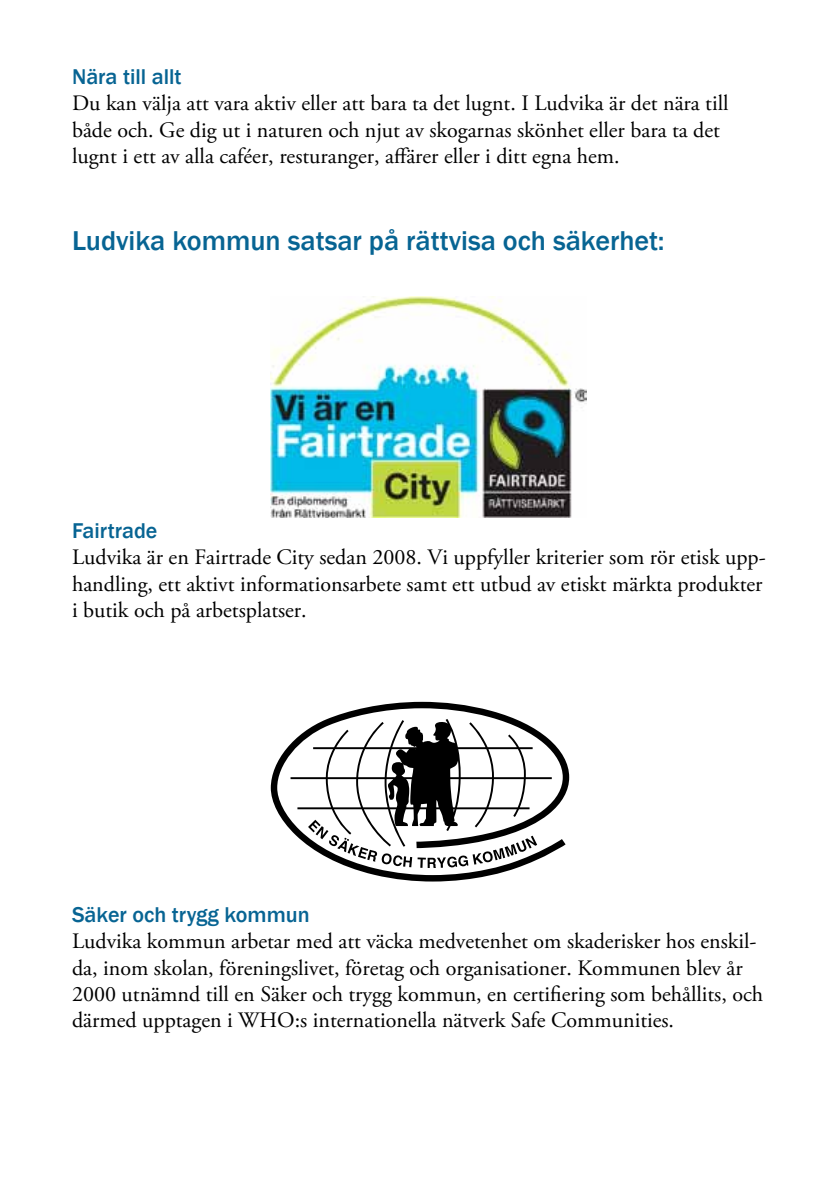
<style>
.page{position:relative;width:840px;height:1191px;background:#fff}
.page>*{position:absolute;margin:0;border:0;box-sizing:border-box;transform-origin:0 0}
.t1{font:500 28px "Franklin Gothic";color:#076493}
.t2{font:22px/26.4px "Adobe Garamond Pro";color:#000}
.t3{font:500 22px "Franklin Gothic";color:#076493}
</style>
<div class="page">
<svg style="left:270px;top:702px;width:299px;height:179px"></svg>
<svg style="left:290px;top:719px;width:261px;height:149px"></svg>
<img style="left:270px;top:296px;width:315px;height:221px">
<p class="t3" style="left:72px;top:63px;width:111px">Nära till allt</p>
<p class="t2" style="left:72px;top:91px;width:657px">Du kan välja att vara aktiv eller att bara ta det lugnt. I Ludvika är det nära till både och. Ge dig ut i naturen och njut av skogarnas skönhet eller bara ta det lugnt i ett av alla caféer, resturanger, affärer eller i ditt egna hem.</p>
<p class="t1" style="left:72px;top:223px;width:594px">Ludvika kommun satsar på rättvisa och säkerhet:</p>
<p class="t3" style="left:72px;top:517px;width:87px">Fairtrade</p>
<p class="t2" style="left:72px;top:544px;width:694px">Ludvika är en Fairtrade City sedan 2008. Vi uppfyller kriterier som rör etisk upp&shy;handling, ett aktivt informationsarbete samt ett utbud av etiskt märkta produkter i butik och på arbetsplatser.</p>
<p class="t3" style="left:72px;top:901px;width:239px">Säker och trygg kommun</p>
<p class="t2" style="left:72px;top:928px;width:692px">Ludvika kommun arbetar med att väcka medvetenhet om skaderisker hos enskil&shy;da, inom skolan, föreningslivet, företag och organisationer. Kommunen blev år 2000 utnämnd till en Säker och trygg kommun, en certifiering som behållits, och därmed upptagen i WHO:s internationella nätverk Safe Communities.</p>
</div>
